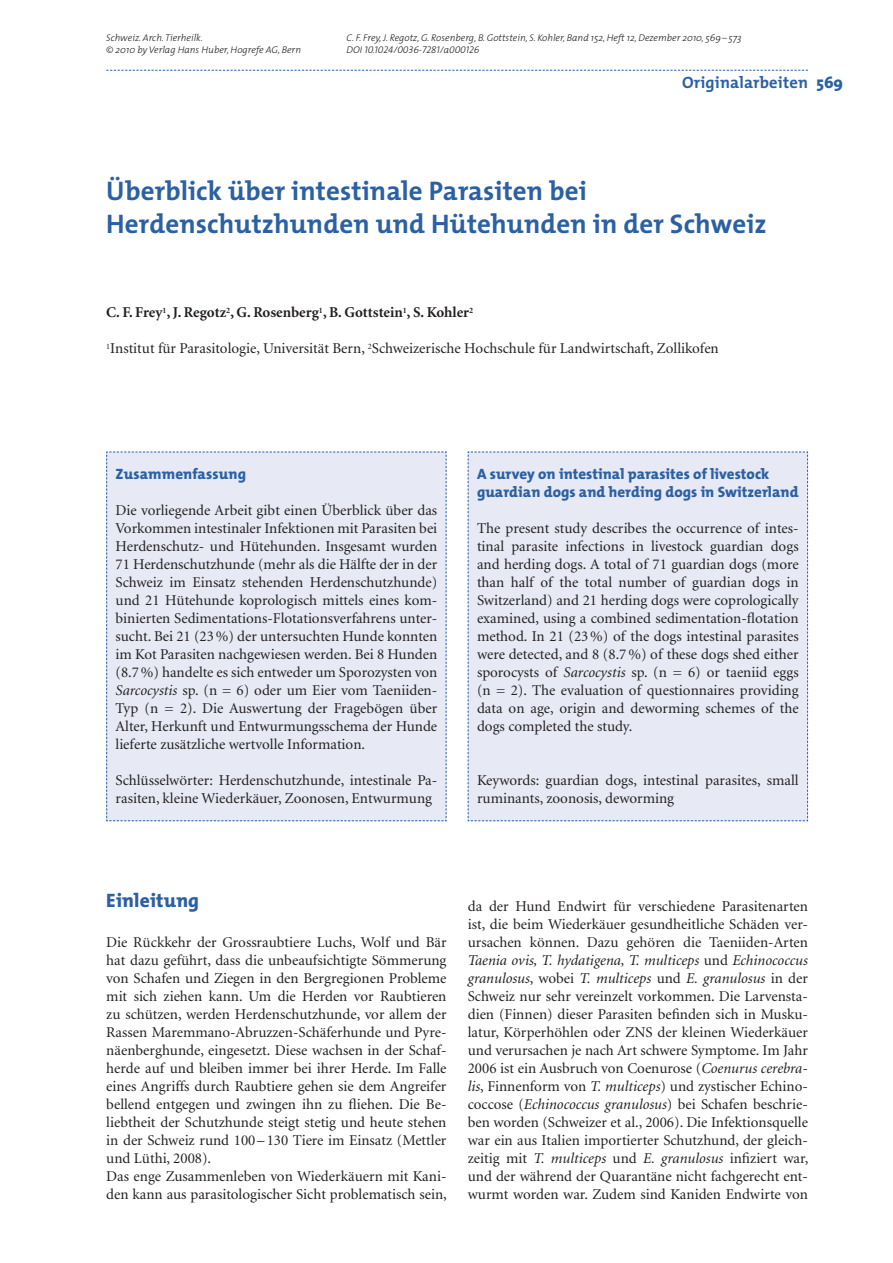
<style>
.page{position:relative;width:893px;height:1263px;background:#fff}
.page>*{position:absolute;margin:0;border:0;box-sizing:border-box;transform-origin:0 0}
.t1{font:700 27px/33px "The Mix";letter-spacing:.005em;color:#2b60a3}
.t2{font:800 19.5px "The Mix";letter-spacing:.01em;color:#2b60a3}
.t3{font:700 16.5px "The Mix";letter-spacing:.01em;color:#2b60a3}
.t4{font:15px/18px "Minion";color:#231f20;text-align:justify}
.t5{font:800 15px/18px "The Mix";letter-spacing:.005em;color:#2b60a3}
.t6{font:700 15px "Minion";color:#231f20}
.t7{font:italic 300 9.75px/12px "The Mix";color:#231f20}
.t8{font:italic 9.75px "The Mix Light Caps";color:#231f20}
.s1{font-family:"The Mix";font-weight:300}
.s2{font-weight:800}
.s3{font-style:italic}
</style>
<div class="page">
<svg style="left:106px;top:70px;width:702px;height:1px"></svg>
<svg style="left:106px;top:451px;width:341px;height:370px;background:#dee2f0"></svg>
<svg style="left:467px;top:451px;width:341px;height:370px;background:#e4e7f2"></svg>
<p class="t7" style="left:106px;top:32px;width:196px">Schweiz. Arch. Tierheilk.<br>© 2010 by Verlag Hans Huber, Hogrefe AG, Bern</p>
<p class="t7" style="left:347px;top:32px;width:397px">C. F. Frey, J. Regotz, G. Rosenberg, B. Gottstein, S. Kohler, Band 152, Heft 12, Dezember 2010, 569 – 573</p>
<p class="t8" style="left:347px;top:42px;width:134px"><span class="s1">DOI</span> 10.1024/0036-7281/<span class="s1">a</span>000126</p>
<p class="t3" style="left:682px;top:75px;width:163px">Originalarbeiten <span class="s2">569</span></p>
<h1 class="t1" style="left:106px;top:176px;width:662px">Überblick über intestinale Parasiten bei<br>Herdenschutzhunden und Hütehunden in der Schweiz</h1>
<p class="t6" style="left:106px;top:306px;width:368px">C. F. Frey<sup>1</sup>, J. Regotz<sup>2</sup>, G. Rosenberg<sup>1</sup>, B. Gottstein<sup>1</sup>, S. Kohler<sup>2</sup></p>
<p class="t4" style="left:106px;top:341px;width:614px"><sup>1</sup>Institut für Parasitologie, Universität Bern, <sup>2</sup>Schweizerische Hochschule für Landwirtschaft, Zollikofen</p>
<p class="t5" style="left:116px;top:466px;width:132px">Zusammenfassung</p>
<p class="t4" style="left:116px;top:503px;width:323px">Die vorliegende Arbeit gibt einen Überblick über das Vorkommen intestinaler Infektionen mit Parasiten bei Herdenschutz- und Hütehunden. Insgesamt wurden 71 Herdenschutzhunde (mehr als die Hälfte der in der Schweiz im Einsatz stehenden Herdenschutzhunde) und 21 Hütehunde koprologisch mittels eines kom&shy;binierten Sedimentations-Flotationsverfahrens unter&shy;sucht. Bei 21 (23 %) der untersuchten Hunde konnten im Kot Parasiten nachgewiesen werden. Bei 8 Hunden (8.7 %) handelte es sich entweder um Sporozysten von <span class="s3">Sarcocystis</span> sp. (n = 6) oder um Eier vom Taeniiden-Typ (n = 2). Die Auswertung der Fragebögen über Alter, Herkunft und Entwurmungsschema der Hunde lieferte zusätzliche wertvolle Information.</p>
<p class="t4" style="left:116px;top:773px;width:323px">Schlüsselwörter: Herdenschutzhunde, intestinale Pa&shy;rasiten, kleine Wiederkäuer, Zoonosen, Entwurmung</p>
<p class="t5" style="left:477px;top:466px;width:323px">A survey on intestinal parasites of livestock guardian dogs and herding dogs in Switzerland</p>
<p class="t4" style="left:477px;top:521px;width:323px">The present study describes the occurrence of intes&shy;tinal parasite infections in livestock guardian dogs and herding dogs. A total of 71 guardian dogs (more than half of the total number of guardian dogs in Switzerland) and 21 herding dogs were coprologically examined, using a combined sedimentation-flotation method. In 21 (23 %) of the dogs intestinal parasites were detected, and 8 (8.7 %) of these dogs shed either sporocysts of <span class="s3">Sarcocystis</span> sp. (n = 6) or taeniid eggs (n = 2). The evaluation of questionnaires providing data on age, origin and deworming schemes of the dogs completed the study.</p>
<p class="t4" style="left:477px;top:773px;width:323px">Keywords: guardian dogs, intestinal parasites, small ruminants, zoonosis, deworming</p>
<h2 class="t2" style="left:106px;top:891px;width:94px">Einleitung</h2>
<p class="t4" style="left:106px;top:935px;width:342px;text-align:left">Die Rückkehr der Grossraubtiere Luchs, Wolf und Bär hat dazu geführt, dass die unbeaufsichtigte Sömmerung von Schafen und Ziegen in den Bergregionen Probleme mit sich ziehen kann. Um die Herden vor Raubtieren zu schützen, werden Herdenschutzhunde, vor allem der Rassen Maremmano-Abruzzen-Schäferhunde und Pyre&shy;näenberghunde, eingesetzt. Diese wachsen in der Schaf&shy;herde auf und bleiben immer bei ihrer Herde. Im Falle eines Angriffs durch Raubtiere gehen sie dem Angreifer bellend entgegen und zwingen ihn zu fliehen. Die Be&shy;liebtheit der Schutzhunde steigt stetig und heute stehen in der Schweiz rund 100 – 130 Tiere im Einsatz (Mettler und Lüthi, 2008).<br>Das enge Zusammenleben von Wiederkäuern mit Kani&shy;den kann aus parasitologischer Sicht problematisch sein,</p>
<p class="t4" style="left:468px;top:899px;width:342px">da der Hund Endwirt für verschiedene Parasitenarten ist, die beim Wiederkäuer gesundheitliche Schäden ver&shy;ursachen können. Dazu gehören die Taeniiden-Arten <span class="s3">Taenia ovis, T. hydatigena, T. multiceps</span> und <span class="s3">Echinococcus granulosus</span>, wobei <span class="s3">T. multiceps</span> und <span class="s3">E. granulosus</span> in der Schweiz nur sehr vereinzelt vorkommen. Die Larvensta&shy;dien (Finnen) dieser Parasiten befinden sich in Musku&shy;latur, Körperhöhlen oder ZNS der kleinen Wiederkäuer und verursachen je nach Art schwere Symptome. Im Jahr 2006 ist ein Ausbruch von Coenurose (<span class="s3">Coenurus cerebra&shy;lis</span>, Finnenform von <span class="s3">T. multiceps</span>) und zystischer Echino&shy;coccose (<span class="s3">Echinococcus granulosus</span>) bei Schafen beschrie&shy;ben worden (Schweizer et al., 2006). Die Infektionsquelle war ein aus Italien importierter Schutzhund, der gleich&shy;zeitig mit <span class="s3">T. multiceps</span> und <span class="s3">E. granulosus</span> infiziert war, und der während der Quarantäne nicht fachgerecht ent&shy;wurmt worden war. Zudem sind Kaniden Endwirte von</p>
</div>
